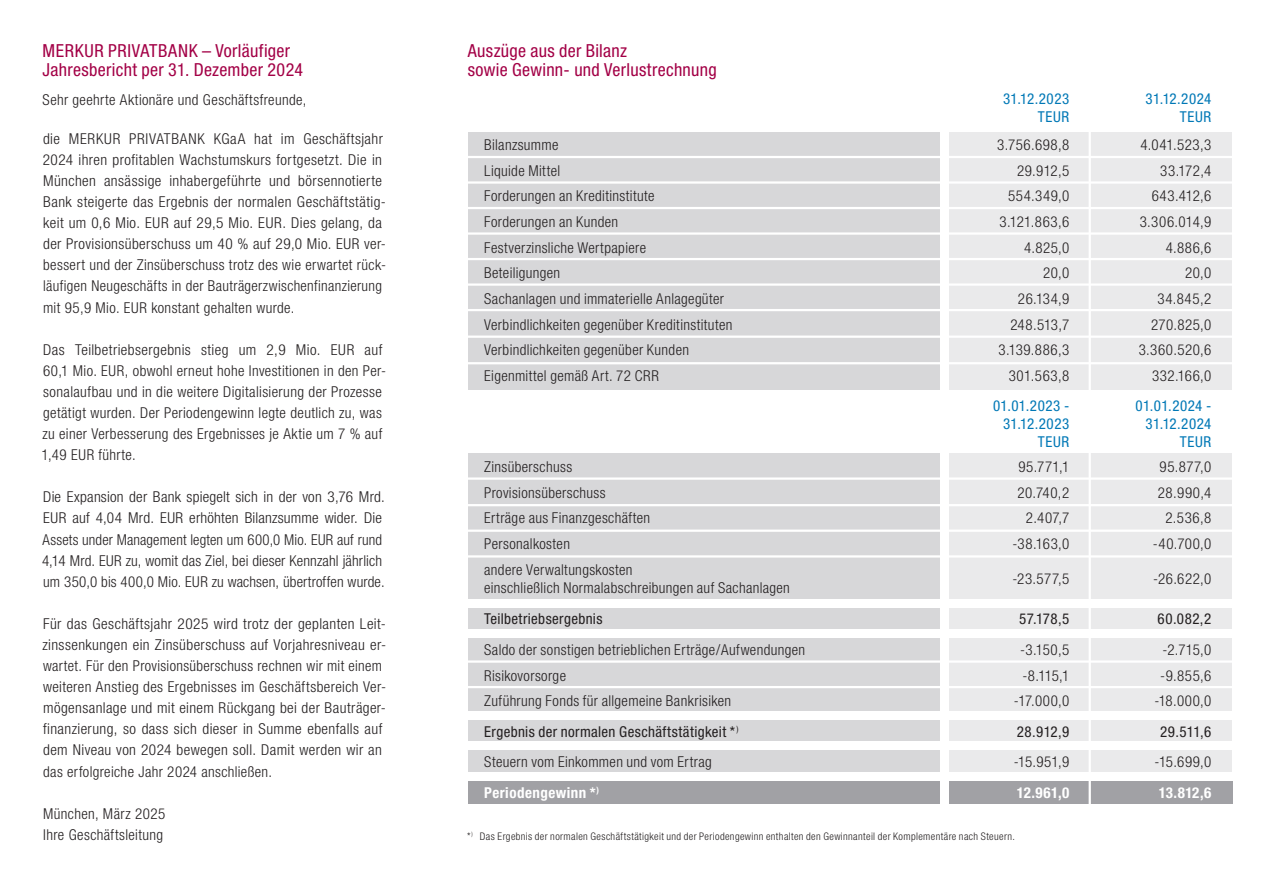
<style>
.page{position:relative;width:1263px;height:893px;background:#fff}
.page>*{position:absolute;margin:0;border:0;box-sizing:border-box;transform-origin:0 0}
.t1{font:condensed 18px/19.5px "Helvetica Neue";letter-spacing:.02em;color:#a30146}
.t2{font:300 condensed 15px/25.7px "Helvetica Neue";letter-spacing:.025em;color:#231f20}
.t3{font:condensed 15px/30.8px "Helvetica Neue";letter-spacing:.025em;color:#231f20}
.t4{font:condensed 15px/18px "Helvetica Neue";letter-spacing:.035em;color:#0078b6;text-align:right}
.t5{font:300 condensed 15px/25.7px "Helvetica Neue";letter-spacing:.045em;color:#231f20;text-align:right}
.t6{font:300 condensed 15px/25.7px "Helvetica Neue";letter-spacing:-.025em;color:#231f20;text-align:center}
.t7{font:700 condensed 15px "Helvetica Neue";letter-spacing:.01em;color:#fff}
.t8{font:300 condensed 10.5px "Helvetica Neue";letter-spacing:.035em;color:#231f20}
.s1{font-weight:300}
.s2{font-weight:700;color:#fff}
</style>
<div class="page">
<div style="left:468px;top:454px;width:477px;height:349px;background:#d7d7d9"></div>
<div style="left:468px;top:132px;width:477px;height:257px;background:#d7d7d9"></div>
<div style="left:943px;top:132px;width:289px;height:257px;background:#eaeaeb"></div>
<div style="left:943px;top:454px;width:289px;height:349px;background:#eaeaeb"></div>
<hr style="left:467px;top:477px;width:776px;height:3px;background:#fff">
<hr style="left:467px;top:504px;width:776px;height:2px;background:#fff">
<hr style="left:467px;top:530px;width:776px;height:2px;background:#fff">
<hr style="left:467px;top:156px;width:776px;height:2px;background:#fff">
<hr style="left:467px;top:181px;width:776px;height:3px;background:#fff">
<hr style="left:467px;top:207px;width:776px;height:2px;background:#fff">
<hr style="left:467px;top:232px;width:776px;height:3px;background:#fff">
<hr style="left:467px;top:258px;width:776px;height:2px;background:#fff">
<hr style="left:467px;top:283px;width:776px;height:3px;background:#fff">
<hr style="left:467px;top:309px;width:790px;height:2px;background:#fff">
<hr style="left:467px;top:336px;width:776px;height:2px;background:#fff">
<hr style="left:467px;top:362px;width:776px;height:2px;background:#fff">
<hr style="left:463px;top:660px;width:776px;height:3px;background:#fff">
<div style="left:458px;top:599px;width:785px;height:8px;background:#fff"></div>
<div style="left:458px;top:630px;width:785px;height:8px;background:#fff"></div>
<div style="left:458px;top:712px;width:799px;height:8px;background:#fff"></div>
<div style="left:458px;top:741px;width:799px;height:9px;background:#fff"></div>
<hr style="left:463px;top:686px;width:776px;height:2px;background:#fff">
<hr style="left:464px;top:555px;width:776px;height:3px;background:#fff">
<div style="left:468px;top:777px;width:764px;height:27px;background:#a1a1a5"></div>
<div style="left:458px;top:772px;width:800px;height:9px;background:#fff"></div>
<div style="left:940px;top:113px;width:8px;height:705px;background:#fff"></div>
<hr style="left:1088px;top:127px;width:3px;height:709px;background:#fff">
<p class="t1" style="left:43px;top:40px;width:262px">MERKUR PRIVATBANK – Vorläufiger<br>Jahresbericht per 31. Dezember 2024</p>
<p class="t2" style="left:43px;top:87px;width:265px">Sehr geehrte Aktionäre und Geschäftsfreunde,</p>
<p class="t2" style="left:43px;top:128px;width:345px;line-height:21.1px">die MERKUR PRIVATBANK KGaA hat im Geschäftsjahr 2024 ihren profitablen Wachstumskurs fortgesetzt. Die in München ansässige inhabergeführte und börsennotierte Bank steigerte das Ergebnis der normalen Geschäftstätig&shy;keit um 0,6 Mio. EUR auf 29,5 Mio. EUR. Dies gelang, da der Provisionsüberschuss um 40 % auf 29,0 Mio. EUR ver&shy;bessert und der Zinsüberschuss trotz des wie erwartet rück&shy;läufigen Neugeschäfts in der Bauträgerzwischenfinanzierung mit 95,9 Mio. EUR konstant gehalten wurde.</p>
<p class="t2" style="left:41px;top:339px;width:346px;line-height:21.1px">Das Teilbetriebsergebnis stieg um 2,9 Mio. EUR auf 60,1 Mio. EUR, obwohl erneut hohe Investitionen in den Per&shy;sonalaufbau und in die weitere Digitalisierung der Prozesse getätigt wurden. Der Periodengewinn legte deutlich zu, was zu einer Verbesserung des Ergebnisses je Aktie um 7 % auf 1,49 EUR führte.</p>
<p class="t2" style="left:42px;top:486px;width:344px;line-height:21.1px">Die Expansion der Bank spiegelt sich in der von 3,76 Mrd.<br>EUR auf 4,04 Mrd. EUR erhöhten Bilanzsumme wider. Die Assets under Management legten um 600,0 Mio. EUR auf rund 4,14 Mrd. EUR zu, womit das Ziel, bei dieser Kennzahl jährlich um 350,0 bis 400,0 Mio. EUR zu wachsen, übertroffen wurde.</p>
<p class="t2" style="left:43px;top:613px;width:345px;line-height:21.1px">Für das Geschäftsjahr 2025 wird trotz der geplanten Leit&shy;zinssenkungen ein Zinsüberschuss auf Vorjahresniveau er&shy;wartet. Für den Provisionsüberschuss rechnen wir mit einem weiteren Anstieg des Ergebnisses im Geschäftsbereich Ver&shy;mögensanlage und mit einem Rückgang bei der Bauträger&shy;finanzierung, so dass sich dieser in Summe ebenfalls auf dem Niveau von 2024 bewegen soll. Damit werden wir an das erfolgreiche Jahr 2024 anschließen.</p>
<p class="t2" style="left:43px;top:803px;width:124px;line-height:21.1px">München, März 2025<br>Ihre Geschäftsleitung</p>
<p class="t1" style="left:468px;top:40px;width:250px">Auszüge aus der Bilanz<br>sowie Gewinn- und Verlustrechnung</p>
<p class="t4" style="left:1003px;top:89px;width:68px">31.12.2023<br>TEUR</p>
<p class="t2" style="left:484px;top:132px;width:250px">Bilanzsumme<br>Liquide Mittel<br>Forderungen an Kreditinstitute<br>Forderungen an Kunden<br>Festverzinsliche Wertpapiere<br>Beteiligungen<br>Sachanlagen und immaterielle Anlagegüter<br>Verbindlichkeiten gegenüber Kreditinstituten<br>Verbindlichkeiten gegenüber Kunden<br>Eigenmittel gemäß Art. 72 CRR</p>
<p class="t2" style="left:997px;top:132px;width:74px;text-align:right">3.756.698,8<br>29.912,5<br>554.349,0<br>3.121.863,6<br>4.825,0<br>20,0<br>26.134,9<br>248.513,7<br>3.139.886,3<br>301.563,8</p>
<p class="t2" style="left:484px;top:454px;width:168px">Zinsüberschuss<br>Provisionsüberschuss<br>Erträge aus Finanzgeschäften<br>Personalkosten<br>andere Verwaltungskosten</p>
<p class="t2" style="left:484px;top:574px;width:307px">einschließlich Normalabschreibungen auf Sachanlagen</p>
<p class="t3" style="left:484px;top:603px;width:120px">Teilbetriebsergebnis</p>
<p class="t2" style="left:484px;top:637px;width:323px">Saldo der sonstigen betrieblichen Erträge/Aufwendungen<br>Risikovorsorge<br>Zuführung Fonds für allgemeine Bankrisiken</p>
<p class="t3" style="left:484px;top:716px;width:256px">Ergebnis der normalen Geschäftstätigkeit *<sup>)<br></sup><span class="s1">Steuern vom Einkommen und vom Ertrag<br></span><span class="s2">Periodengewinn *</span><sup>)</sup></p>
<p class="t4" style="left:993px;top:397px;width:78px">01.01.2023 -<br>31.12.2023<br>TEUR</p>
<p class="t2" style="left:1012px;top:454px;width:58px;text-align:right">95.771,1<br>20.740,2<br>2.407,7 -38.163,0</p>
<p class="t2" style="left:1012px;top:565px;width:58px">-23.577,5</p>
<p class="t3" style="left:1019px;top:603px;width:52px">57.178,5</p>
<p class="t6" style="left:1014px;top:637px;width:57px">-3.150,5 -8.115,1 -17.000,0</p>
<p class="t3" style="left:1017px;top:716px;width:54px">28.912,9</p>
<p class="t2" style="left:1014px;top:749px;width:57px">-15.951,9</p>
<p class="t7" style="left:1017px;top:784px;width:54px">12.961,0</p>
<p class="t8" style="left:467px;top:830px;width:549px">*<sup>)</sup> Das Ergebnis der normalen Geschäftstätigkeit und der Periodengewinn enthalten den Gewinnanteil der Komplementäre nach Steuern.</p>
<p class="t4" style="left:1145px;top:90px;width:67px">31.12.2024<br>TEUR</p>
<p class="t2" style="left:1139px;top:132px;width:74px;text-align:right">4.041.523,3<br>33.172,4<br>643.412,6<br>3.306.014,9<br>4.886,6<br>20,0<br>34.845,2<br>270.825,0<br>3.360.520,6<br>332.166,0</p>
<p class="t4" style="left:1135px;top:397px;width:77px">01.01.2024 -<br>31.12.2024<br>TEUR</p>
<p class="t5" style="left:1153px;top:454px;width:60px">95.877,0<br>28.990,4<br>2.536,8 -40.700,0</p>
<p class="t2" style="left:1153px;top:565px;width:60px">-26.622,0</p>
<p class="t3" style="left:1157px;top:603px;width:55px">60.082,2</p>
<p class="t2" style="left:1154px;top:637px;width:58px;text-align:center">-2.715,0 -9.855,6 -18.000,0</p>
<p class="t3" style="left:1160px;top:716px;width:53px">29.511,6</p>
<p class="t2" style="left:1155px;top:749px;width:58px">-15.699,0</p>
<p class="t7" style="left:1159px;top:784px;width:54px">13.812,6</p>
</div>
